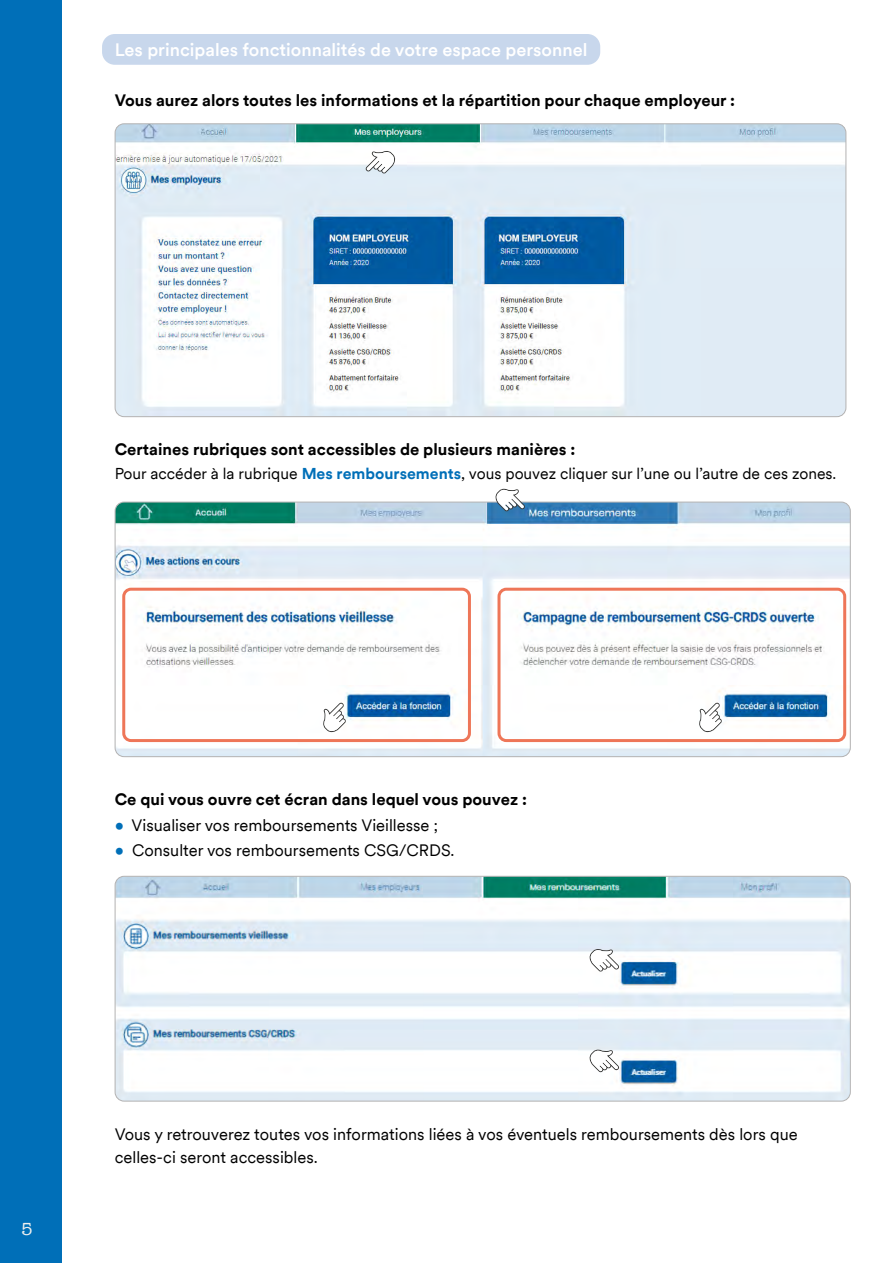
<style>
.page{position:relative;width:893px;height:1263px;background:#fff}
.page>*{position:absolute;margin:0;border:0;box-sizing:border-box;transform-origin:0 0}
.etapes{font:500 18px "Circular";color:#fff}
.t1{font:18px "American Typewriter";color:#edeeee}
.etapes-2{font:16.5px/22.5px "Circular";color:#000}
.etapes-3{font:700 16.5px "Circular";color:#000}
.etapes-4{font:15.75px "Circular";color:#000}
.s1{font-weight:700;color:#006fb8}
.s2{color:#006fb8}
</style>
<div class="page">
<div style="left:0;top:0;width:62px;height:1263px;background:#006fb8"></div>
<div style="left:102px;top:34px;width:498px;height:31px;background:#c8d7ec;border-radius:13px"></div>
<img style="left:115px;top:124px;width:731px;height:293px">
<img style="left:115px;top:502px;width:734px;height:255px">
<div style="left:115px;top:502px;width:736px;height:255px;border:1px solid #b3b2b2;border-radius:9px"></div>
<svg style="left:323px;top:702px;width:23px;height:30px"></svg>
<svg style="left:699px;top:702px;width:23px;height:30px"></svg>
<svg style="left:495px;top:489px;width:30px;height:22px"></svg>
<div style="left:497px;top:588px;width:349px;height:154px;border:3px solid #ee7658;border-radius:7px"></div>
<img style="left:115px;top:876px;width:735px;height:225px">
<div style="left:115px;top:876px;width:736px;height:225px;border:1px solid #b3b2b2;border-radius:9px"></div>
<div style="left:122px;top:588px;width:349px;height:154px;border:3px solid #ee7658;border-radius:7px"></div>
<svg style="left:589px;top:949px;width:30px;height:23px"></svg>
<svg style="left:365px;top:151px;width:30px;height:23px"></svg>
<svg style="left:589px;top:1049px;width:30px;height:23px"></svg>
<p class="etapes" style="left:115px;top:37px;width:474px">Les principales fonctionnalités de votre espace personnel</p>
<p class="etapes-3" style="left:115px;top:89px;width:622px">Vous aurez alors toutes les informations et la répartition pour chaque employeur :</p>
<p class="etapes-3" style="left:115px;top:437px;width:462px">Certaines rubriques sont accessibles de plusieurs manières :</p>
<p class="etapes-4" style="left:115px;top:463px;width:723px">Pour accéder à la rubrique <span class="s1">Mes remboursements</span>, vous pouvez cliquer sur l’une ou l’autre de ces zones.</p>
<p class="etapes-3" style="left:115px;top:788px;width:414px">Ce qui vous ouvre cet écran dans lequel vous pouvez :</p>
<p class="etapes-2" style="left:115px;top:813px;width:325px"><span class="s2">•</span> Visualiser vos remboursements Vieillesse ;</p>
<p class="etapes-2" style="left:115px;top:839px;width:341px"><span class="s2">•</span> Consulter vos remboursements CSG/CRDS.</p>
<p class="t1" style="left:21px;top:1215px;width:13px">5</p>
<p class="etapes-2" style="left:115px;top:1122px;width:684px">Vous y retrouverez toutes vos informations liées à vos éventuels remboursements dès lors que celles-ci seront accessibles.</p>
</div>
